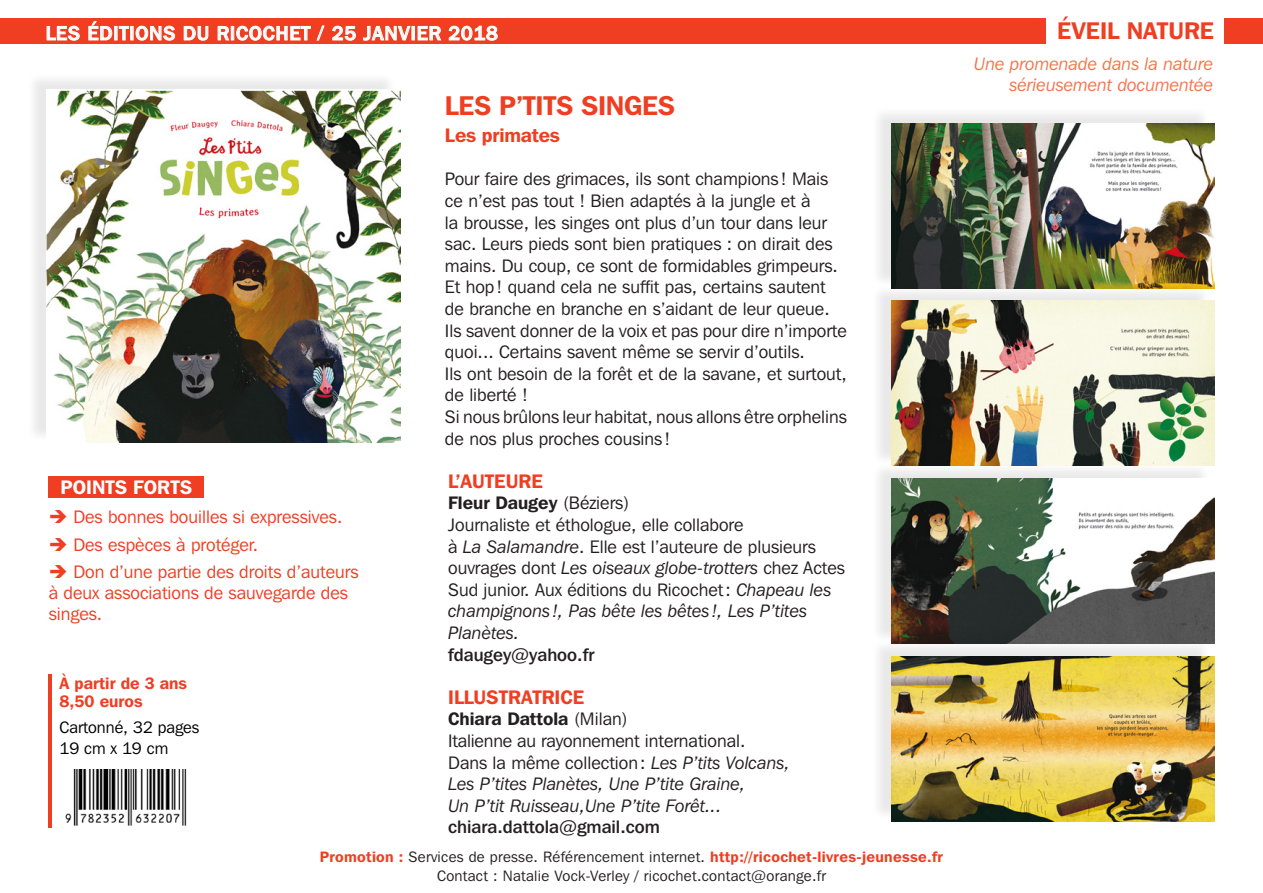
<style>
.page{position:relative;width:1263px;height:893px;background:#fff}
.page>*{position:absolute;margin:0;border:0;box-sizing:border-box;transform-origin:0 0}
.t1{font:600 27px "Franklin Gothic IT Cby BT";letter-spacing:-.01em;color:#ef3e22}
.t2{font:600 24px "Franklin Gothic IT Cby BT";color:#ef3e22}
.t3{font:500 19.5px "Franklin Gothic IT Cby BT";letter-spacing:.04em;color:#fff}
.t4{font:600 19.5px "Franklin Gothic IT Cby BT";color:#ef3e22}
.t5{font:600 19.5px "Franklin Gothic IT Cby BT";color:#fff}
.t6{font:18px/21.6px "Franklin Gothic IT Cby BT";color:#231f20}
.t7{font:18px/21px "Franklin Gothic IT Cby BT";color:#ef3e22}
.t8{font:italic 18px/21.6px "Franklin Gothic IT Cby BT";color:#231f20}
.t9{font:italic 18px/21px "Franklin Gothic IT Cby BT";color:#f3754b;text-align:right}
.t10{font:600 18px "Franklin Gothic IT Cby BT";color:#231f20}
.t11{font:500 18px "Franklin Gothic IT Cby BT";color:#231f20}
.t12{font:16.5px "Franklin Gothic IT Cby BT";color:#000}
.t13{font:600 16.5px/18px "Franklin Gothic IT Cby BT";color:#ef3e22}
.t14{font:600 15px "Franklin Gothic IT Cby BT";letter-spacing:.02em;color:#ef3e22}
.t15{font:15px "Franklin Gothic IT Cby BT";letter-spacing:.02em;color:#231f20}
.s1{font-size:17.55px}
.s2{font-weight:400}
.s3{font-style:italic}
.s4{font-style:normal}
.s5{font-weight:400;color:#231f20}
</style>
<div class="page">
<div style="left:871px;top:106px;width:339px;height:182px;background:#231f20;opacity:.1"></div>
<img style="left:892px;top:123px;width:322px;height:165px">
<div style="left:871px;top:462px;width:339px;height:181px;background:#231f20;opacity:.1"></div>
<img style="left:891px;top:479px;width:323px;height:165px">
<div style="left:27px;top:72px;width:369px;height:370px;background:#231f20;opacity:.1"></div>
<img style="left:47px;top:89px;width:353px;height:353px">
<div style="left:871px;top:284px;width:339px;height:181px;background:#231f20;opacity:.1"></div>
<img style="left:891px;top:301px;width:323px;height:165px">
<div style="left:871px;top:640px;width:339px;height:181px;background:#231f20;opacity:.1"></div>
<img style="left:891px;top:657px;width:323px;height:165px">
<div style="left:49px;top:476px;width:155px;height:21px;background:#ef3e22"></div>
<div style="left:1225px;top:18px;width:38px;height:25px;background:#ef3e22"></div>
<div style="left:0;top:18px;width:1045px;height:25px;background:#ef3e22"></div>
<svg style="left:47px;top:26px;width:32px;height:14px"></svg>
<svg style="left:89px;top:22px;width:86px;height:18px"></svg>
<svg style="left:184px;top:26px;width:24px;height:14px"></svg>
<svg style="left:218px;top:26px;width:11px;height:14px"></svg>
<div style="left:231px;top:26px;width:3px;height:14px;border:1px solid #fff"></div>
<svg style="left:237px;top:26px;width:74px;height:14px"></svg>
<svg style="left:317px;top:26px;width:7px;height:14px"></svg>
<svg style="left:333px;top:26px;width:23px;height:14px"></svg>
<svg style="left:363px;top:26px;width:47px;height:14px"></svg>
<div style="left:412px;top:26px;width:3px;height:14px;border:1px solid #fff"></div>
<svg style="left:418px;top:26px;width:23px;height:14px"></svg>
<svg style="left:449px;top:26px;width:48px;height:14px"></svg>
<hr style="left:49px;top:674px;width:3px;height:153px;background:#ef3e22">
<img style="left:65px;top:769px;width:122px;height:57px">
<p class="t3" style="left:46px;top:21px;width:454px">LES ÉDITIONS DU RICOCHET <span class="s1">/</span> 25 JANVIER 2018</p>
<p class="t2" style="left:1057px;top:16px;width:158px">ÉVEIL NATURE</p>
<p class="t9" style="left:974px;top:53px;width:241px">Une promenade dans la nature sérieusement documentée</p>
<p class="t5" style="left:61px;top:475px;width:133px">POINTS FORTS</p>
<p class="t7" style="left:49px;top:506px;width:295px">➔ Des bonnes bouilles si expressives.</p>
<p class="t7" style="left:49px;top:533px;width:211px">➔ Des espèces à protéger.</p>
<p class="t7" style="left:49px;top:561px;width:311px">➔ Don d’une partie des droits d’auteurs à deux associations de sauvegarde des singes.</p>
<p class="t13" style="left:60px;top:673px;width:129px">À partir de 3 ans<br>8,50 euros</p>
<p class="t12" style="left:60px;top:717px;width:141px">Cartonné, 32 pages</p>
<p class="t12" style="left:60px;top:738px;width:110px">19 cm x 19 cm</p>
<p class="t1" style="left:445px;top:89px;width:232px">LES P’TITS SINGES</p>
<p class="t4" style="left:445px;top:123px;width:117px">Les primates</p>
<p class="t6" style="left:445px;top:168px;width:394px">Pour faire des grimaces, ils sont champions ! Mais ce n’est pas tout ! Bien adaptés à la jungle et à<br>la brousse, les singes ont plus d’un tour dans leur sac. Leurs pieds sont bien pratiques : on dirait des mains. Du coup, ce sont de formidables grimpeurs.<br>Et hop! quand cela ne suffit pas, certains sautent de branche en branche en s’aidant de leur queue.</p>
<p class="t6" style="left:445px;top:319px;width:403px">Ils savent donner de la voix et pas pour dire n’importe quoi... Certains savent même se servir d’outils.</p>
<p class="t6" style="left:445px;top:362px;width:403px">Ils ont besoin de la forêt et de la savane, et surtout, de liberté !</p>
<p class="t6" style="left:445px;top:406px;width:403px">Si nous brûlons leur habitat, nous allons être orphelins de nos plus proches cousins !</p>
<p class="t4" style="left:448px;top:469px;width:96px">L’AUTEURE</p>
<p class="t10" style="left:448px;top:492px;width:183px">Fleur Daugey <span class="s2">(Béziers)</span></p>
<p class="t6" style="left:448px;top:514px;width:398px">Journaliste et éthologue, elle collabore<br>à <span class="s3">La Salamandre</span>. Elle est l’auteure de plusieurs ouvrages dont <span class="s3">Les oiseaux globe-trotters</span> chez Actes Sud junior. Aux éditions du Ricochet: <span class="s3">Chapeau les champignons !, Pas bête les bêtes !, Les P’tites Planètes.</span></p>
<p class="t11" style="left:448px;top:643px;width:148px">fdaugey@yahoo.fr</p>
<p class="t4" style="left:448px;top:685px;width:138px">ILLUSTRATRICE</p>
<p class="t10" style="left:448px;top:708px;width:181px">Chiara Dattola <span class="s2">(Milan)</span></p>
<p class="t6" style="left:448px;top:730px;width:299px">Italienne au rayonnement international.</p>
<p class="t8" style="left:448px;top:751px;width:343px"><span class="s4">Dans la même collection:</span> Les P’tits Volcans,<br>Les P’tites Planètes, Une P’tite Graine,<br>Un P’tit Ruisseau,Une P’tite Forêt...</p>
<p class="t11" style="left:448px;top:816px;width:213px">chiara.dattola@gmail.com</p>
<p class="t14" style="left:320px;top:847px;width:625px">Promotion : <span class="s5">Services de presse. Référencement internet.</span> http://ricochet-livres-jeunesse.fr</p>
<p class="t15" style="left:437px;top:866px;width:390px">Contact : Natalie Vock-Verley / ricochet.contact@orange.fr</p>
</div>
